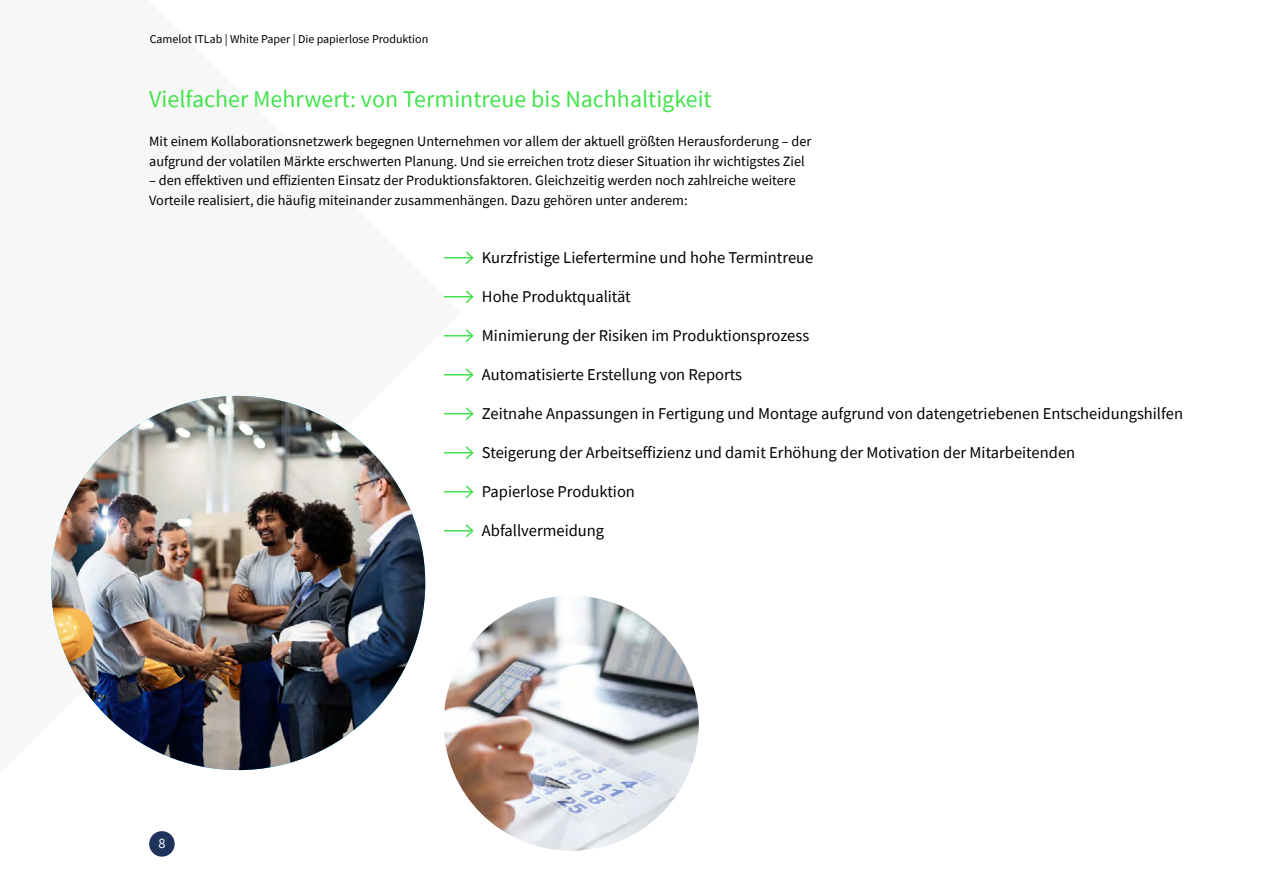
<style>
.page{position:relative;width:1263px;height:893px;background:#fff}
.page>*{position:absolute;margin:0;border:0;box-sizing:border-box;transform-origin:0 0}
.t1{font:24px "Source Sans Pro";color:#44e24d}
.t2{font:16.5px "Source Sans Pro";color:#000}
.t3{font:14.25px/19.5px "Source Sans Pro";color:#000}
.t4{font:14.25px "Source Sans Pro";color:#fff}
.t5{font:12px "Source Sans Pro";color:#000}
</style>
<div class="page">
<div style="left:149px;top:831px;width:26px;height:26px;background:#1e325a;border-radius:50%"></div>
<svg style="left:444px;top:251px;width:30px;height:13px"></svg>
<svg style="left:444px;top:290px;width:30px;height:13px"></svg>
<svg style="left:444px;top:329px;width:30px;height:13px"></svg>
<svg style="left:444px;top:368px;width:30px;height:13px"></svg>
<svg style="left:444px;top:407px;width:30px;height:13px"></svg>
<svg style="left:444px;top:446px;width:30px;height:13px"></svg>
<svg style="left:444px;top:485px;width:30px;height:13px"></svg>
<svg style="left:444px;top:524px;width:30px;height:13px"></svg>
<img style="left:51px;top:396px;width:374px;height:374px;border-radius:187px">
<img style="left:444px;top:596px;width:255px;height:255px;border-radius:128px">
<p class="t5" style="left:150px;top:31px;width:280px">Camelot ITLab | White Paper | Die papierlose Produktion</p>
<h1 class="t1" style="left:149px;top:84px;width:564px">Vielfacher Mehrwert: von Termintreue bis Nachhaltigkeit</h1>
<p class="t3" style="left:149px;top:131px;width:664px">Mit einem Kollaborationsnetzwerk begegnen Unternehmen vor allem der aktuell größten Herausforderung – der aufgrund der volatilen Märkte erschwerten Planung. Und sie erreichen trotz dieser Situation ihr wichtigstes Ziel</p>
<p class="t3" style="left:149px;top:170px;width:648px">– den effektiven und effizienten Einsatz der Produktionsfaktoren. Gleichzeitig werden noch zahlreiche weitere<br>Vorteile realisiert, die häufig miteinander zusammenhängen. Dazu gehören unter anderem:</p>
<p class="t4" style="left:158px;top:834px;width:9px">8</p>
<p class="t2" style="left:482px;top:247px;width:333px">Kurzfristige Liefertermine und hohe Termintreue</p>
<p class="t2" style="left:482px;top:286px;width:150px">Hohe Produktqualität</p>
<p class="t2" style="left:482px;top:325px;width:329px">Minimierung der Risiken im Produktionsprozess</p>
<p class="t2" style="left:482px;top:364px;width:262px">Automatisierte Erstellung von Reports</p>
<p class="t2" style="left:482px;top:403px;width:703px">Zeitnahe Anpassungen in Fertigung und Montage aufgrund von datengetriebenen Entscheidungshilfen</p>
<p class="t2" style="left:482px;top:442px;width:595px">Steigerung der Arbeitseffizienz und damit Erhöhung der Motivation der Mitarbeitenden</p>
<p class="t2" style="left:482px;top:481px;width:155px">Papierlose Produktion</p>
<p class="t2" style="left:482px;top:520px;width:124px">Abfallvermeidung</p>
</div>
